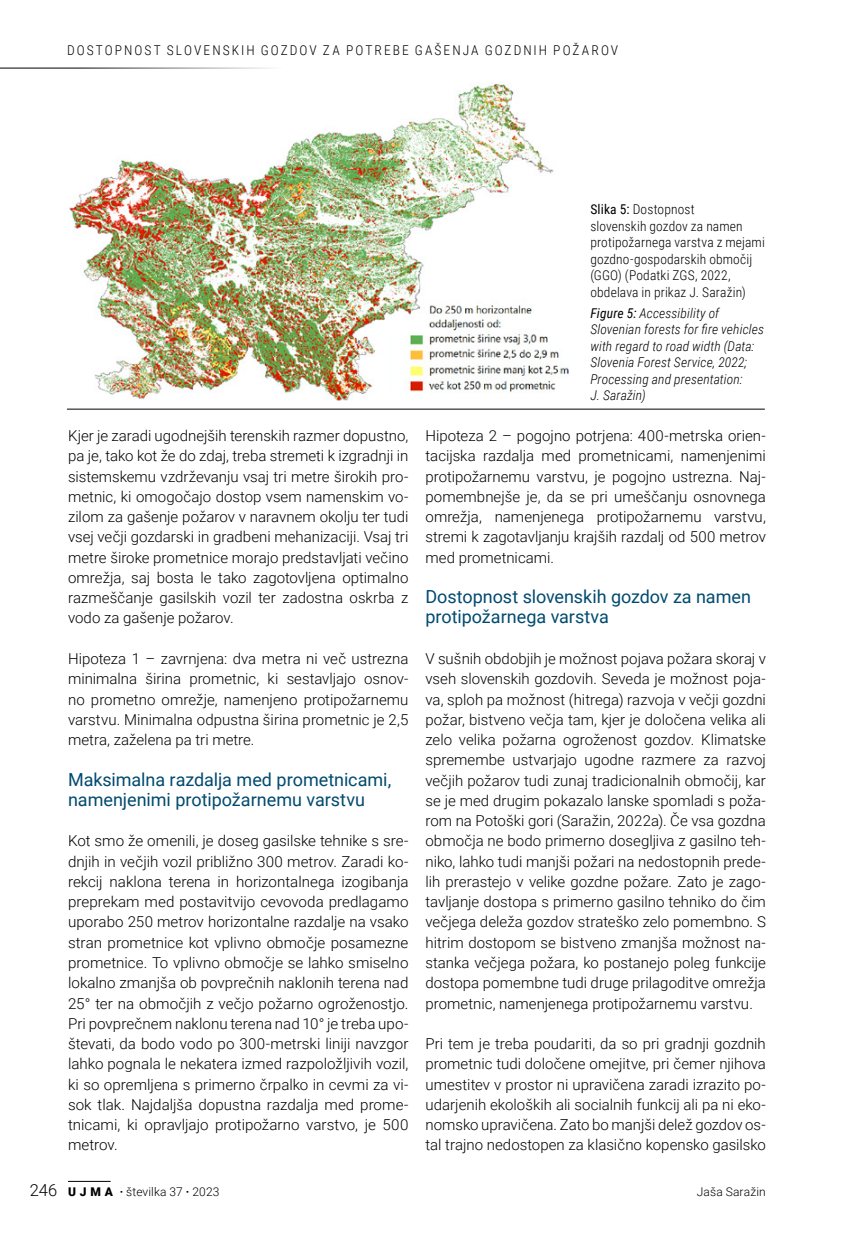
<style>
.page{position:relative;width:851px;height:1234px;background:#fff}
.page>*{position:absolute;margin:0;border:0;box-sizing:border-box;transform-origin:0 0}
._02_Podnaslov_Mo_cop{font:18px/20.2px "Roboto";color:#004a6f}
._00_normal_10pt_SLO{font:300 15px/20.2px "Roboto";color:#000;text-align:justify}
._06_podpis_pod_sliko{font:italic 300 13.5px/16.5px "Roboto Condensed";letter-spacing:.01em;color:#000}
._06_podpis_pod_sliko-2{font:300 13.5px/16.5px "Roboto Condensed";letter-spacing:.015em;color:#000}
._06_podpis_pod_sliko-3{font:300 13.5px "Roboto Condensed";letter-spacing:.15em;color:#000}
.t1{font:300 12px "Roboto";letter-spacing:.01em;color:#000}
.s1{font-size:16.5px}
.s2{font-weight:900}
.s3{font-weight:700}
.s4{font-weight:400}
</style>
<div class="page">
<img style="left:69px;top:84px;width:500px;height:316px">
<hr style="left:67px;top:408px;width:697px;height:1px;background:#000">
<hr style="left:0;top:68px;width:285px;height:1px;background:#000">
<hr style="left:68px;top:1180px;width:43px;height:1px;background:#000">
<p class="_06_podpis_pod_sliko-3" style="left:67px;top:41px;width:552px">DOSTOPNOST SLOVENSKIH GOZDOV ZA POTREBE GAŠENJA GOZDNIH POŽAROV</p>
<p class="_00_normal_10pt_SLO" style="left:68px;top:425px;width:342px">Kjer je zaradi ugodnejših terenskih razmer dopustno, pa je, tako kot že do zdaj, treba stremeti k izgradnji in sistemskemu vzdrževanju vsaj tri metre širokih pro&shy;metnic, ki omogočajo dostop vsem namenskim vo&shy;zilom za gašenje požarov v naravnem okolju ter tudi vsej večji gozdarski in gradbeni mehanizaciji. Vsaj tri metre široke prometnice morajo predstavljati večino omrežja, saj bosta le tako zagotovljena optimalno razmeščanje gasilskih vozil ter zadostna oskrba z vodo za gašenje požarov.</p>
<p class="_00_normal_10pt_SLO" style="left:68px;top:648px;width:342px">Hipoteza 1 – zavrnjena: dva metra ni več ustrezna minimalna širina prometnic, ki sestavljajo osnov&shy;no prometno omrežje, namenjeno protipožarnemu varstvu. Minimalna odpustna širina prometnic je 2,5 metra, zaželena pa tri metre.</p>
<p class="_02_Podnaslov_Mo_cop" style="left:68px;top:768px;width:324px">Maksimalna razdalja med prometnicami, namenjenimi protipožarnemu varstvu</p>
<p class="_00_normal_10pt_SLO" style="left:68px;top:830px;width:342px">Kot smo že omenili, je doseg gasilske tehnike s sre&shy;dnjih in večjih vozil približno 300 metrov. Zaradi ko&shy;rekcij naklona terena in horizontalnega izogibanja preprekam med postavitvijo cevovoda predlagamo uporabo 250 metrov horizontalne razdalje na vsako stran prometnice kot vplivno območje posamezne prometnice. To vplivno območje se lahko smiselno lokalno zmanjša ob povprečnih naklonih terena nad 25° ter na območjih z večjo požarno ogroženostjo.<br>Pri povprečnem naklonu terena nad 10° je treba upo&shy;števati, da bodo vodo po 300-metrski liniji navzgor lahko pognala le nekatera izmed razpoložljivih vozil, ki so opremljena s primerno črpalko in cevmi za vi&shy;sok tlak. Najdaljša dopustna razdalja med prome&shy;tnicami, ki opravljajo protipožarno varstvo, je 500 metrov.</p>
<p class="t1" style="left:30px;top:1183px;width:191px"><span class="s1">246</span> <span class="s2">U J M A</span> <span class="s3">·</span> številka 37 <span class="s3">·</span> 2023</p>
<p class="_06_podpis_pod_sliko-2" style="left:590px;top:201px;width:176px"><span class="s4">Slika 5:</span> Dostopnost<br>slovenskih gozdov za namen protipožarnega varstva z mejami gozdno-gospodarskih območij (GGO) (Podatki ZGS, 2022, obdelava in prikaz J. Saražin)</p>
<p class="_06_podpis_pod_sliko" style="left:590px;top:304px;width:175px"><span class="s4">Figure 5:</span> Accessibility of<br>Slovenian forests for fire vehicles with regard to road width (Data:<br>Slovenia Forest Service, 2022;<br>Processing and presentation:<br>J. Saražin)</p>
<p class="_00_normal_10pt_SLO" style="left:425px;top:425px;width:342px">Hipoteza 2 – pogojno potrjena: 400-metrska orien&shy;tacijska razdalja med prometnicami, namenjenimi protipožarnemu varstvu, je pogojno ustrezna. Naj&shy;pomembnejše je, da se pri umeščanju osnovnega omrežja, namenjenega protipožarnemu varstvu, stremi k zagotavljanju krajših razdalj od 500 metrov med prometnicami.</p>
<p class="_02_Podnaslov_Mo_cop" style="left:425px;top:586px;width:327px">Dostopnost slovenskih gozdov za namen protipožarnega varstva</p>
<p class="_00_normal_10pt_SLO" style="left:425px;top:648px;width:342px">V sušnih obdobjih je možnost pojava požara skoraj v vseh slovenskih gozdovih. Seveda je možnost poja&shy;va, sploh pa možnost (hitrega) razvoja v večji gozdni požar, bistveno večja tam, kjer je določena velika ali zelo velika požarna ogroženost gozdov. Klimatske spremembe ustvarjajo ugodne razmere za razvoj večjih požarov tudi zunaj tradicionalnih območij, kar se je med drugim pokazalo lanske spomladi s poža&shy;rom na Potoški gori (Saražin, 2022a). Če vsa gozdna območja ne bodo primerno dosegljiva z gasilno teh&shy;niko, lahko tudi manjši požari na nedostopnih prede&shy;lih prerastejo v velike gozdne požare. Zato je zago&shy;tavljanje dostopa s primerno gasilno tehniko do čim večjega deleža gozdov strateško zelo pomembno. S hitrim dostopom se bistveno zmanjša možnost na&shy;stanka večjega požara, ko postanejo poleg funkcije dostopa pomembne tudi druge prilagoditve omrežja prometnic, namenjenega protipožarnemu varstvu.</p>
<p class="_00_normal_10pt_SLO" style="left:425px;top:1032px;width:342px">Pri tem je treba poudariti, da so pri gradnji gozdnih prometnic tudi določene omejitve, pri čemer njihova umestitev v prostor ni upravičena zaradi izrazito po&shy;udarjenih ekoloških ali socialnih funkcij ali pa ni eko&shy;nomsko upravičena. Zato bo manjši delež gozdov os&shy;tal trajno nedostopen za klasično kopensko gasilsko</p>
<p class="t1" style="left:696px;top:1183px;width:71px">Jaša Saražin</p>
</div>
